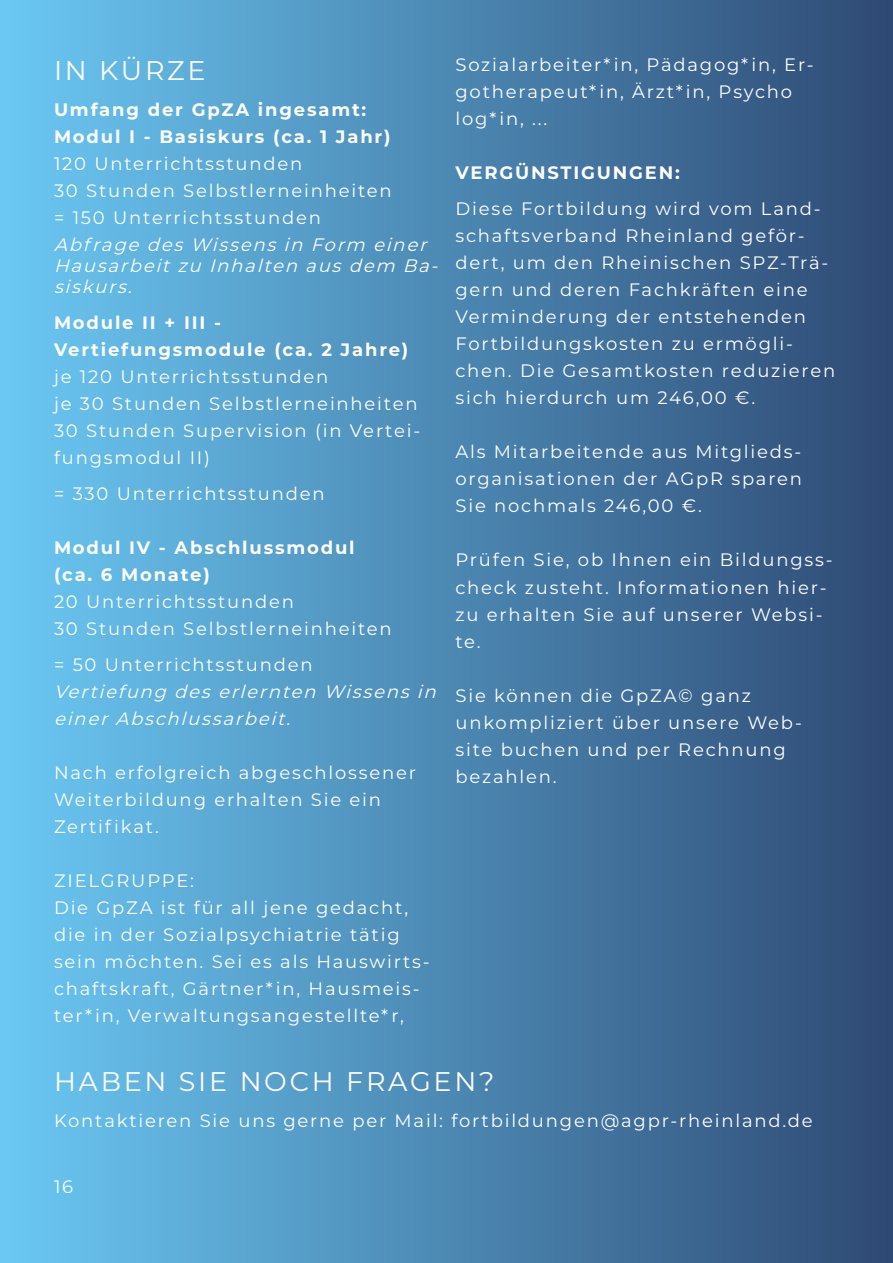
<style>
.page{position:relative;width:893px;height:1263px;background:#fff}
.page>*{position:absolute;margin:0;border:0;box-sizing:border-box;transform-origin:0 0}
.SUBTITLE{font:27px "Montserrat";letter-spacing:.1em;color:#fff}
.SUBTITLE-2{font:18px/27px "Montserrat";letter-spacing:.1em;color:#fff}
.SUBTITLE-3{font:700 18px/27px "Montserrat";letter-spacing:.1em;color:#fff}
.SUBTITLE-4{font:italic 18px/21px "Montserrat";color:#fff}
</style>
<div class="page">
<div style="left:0;top:0;width:893px;height:1263px;background:linear-gradient(to right,#6ac9f4,#2e4973)"></div>
<p class="SUBTITLE" style="left:54px;top:52px;width:153px">IN KÜRZE</p>
<p class="SUBTITLE-3" style="left:54px;top:95px;width:314px">Umfang der GpZA ingesamt:</p>
<p class="SUBTITLE-3" style="left:54px;top:122px;width:338px">Modul I - Basiskurs (ca. 1 Jahr)</p>
<p class="SUBTITLE-2" style="left:54px;top:150px;width:250px">120 Unterrichtsstunden</p>
<p class="SUBTITLE-2" style="left:54px;top:177px;width:339px">30 Stunden Selbstlerneinheiten</p>
<p class="SUBTITLE-2" style="left:54px;top:204px;width:269px">= 150 Unterrichtsstunden</p>
<p class="SUBTITLE-4" style="left:54px;top:234px;width:391px">Abfrage des Wissens in Form einer<br>Hausarbeit zu Inhalten aus dem Ba&shy;siskurs.</p>
<p class="SUBTITLE-3" style="left:54px;top:308px;width:169px">Module II + III -</p>
<p class="SUBTITLE-3" style="left:54px;top:335px;width:356px">Vertiefungsmodule (ca. 2 Jahre)</p>
<p class="SUBTITLE-2" style="left:54px;top:363px;width:276px">je 120 Unterrichtsstunden</p>
<p class="SUBTITLE-2" style="left:54px;top:390px;width:365px">je 30 Stunden Selbstlerneinheiten</p>
<p class="SUBTITLE-2" style="left:54px;top:417px;width:368px">30 Stunden Supervision (in Vertei&shy;fungsmodul II)</p>
<p class="SUBTITLE-2" style="left:54px;top:480px;width:272px">= 330 Unterrichtsstunden</p>
<p class="SUBTITLE-3" style="left:54px;top:533px;width:302px">Modul IV - Abschlussmodul (ca. 6 Monate)</p>
<p class="SUBTITLE-2" style="left:54px;top:588px;width:242px">20 Unterrichtsstunden</p>
<p class="SUBTITLE-2" style="left:54px;top:615px;width:339px">30 Stunden Selbstlerneinheiten</p>
<p class="SUBTITLE-2" style="left:54px;top:651px;width:260px">= 50 Unterrichtsstunden</p>
<p class="SUBTITLE-4" style="left:54px;top:678px;width:389px;line-height:27px">Vertiefung des erlernten Wissens in einer Abschlussarbeit.</p>
<p class="SUBTITLE-2" style="left:54px;top:759px;width:364px">Nach erfolgreich abgeschlossener<br>Weiterbildung erhalten Sie ein</p>
<p class="SUBTITLE-2" style="left:54px;top:813px;width:106px">Zertifikat.</p>
<p class="SUBTITLE-2" style="left:54px;top:867px;width:141px">ZIELGRUPPE:</p>
<p class="SUBTITLE-2" style="left:54px;top:894px;width:377px">Die GpZA ist für all jene gedacht, die in der Sozialpsychiatrie tätig sein möchten. Sei es als Hauswirts&shy;chaftskraft, Gärtner*in, Hausmeis&shy;ter*in, Verwaltungsangestellte*r,</p>
<p class="SUBTITLE-2" style="left:455px;top:51px;width:360px">Sozialarbeiter*in, Pädagog*in, Er&shy;gotherapeut*in, Ärzt*in, Psycho</p>
<p class="SUBTITLE-2" style="left:455px;top:105px;width:93px">log*in, ...</p>
<p class="SUBTITLE-3" style="left:455px;top:159px;width:226px">VERGÜNSTIGUNGEN:</p>
<p class="SUBTITLE-2" style="left:455px;top:195px;width:367px">Diese Fortbildung wird vom Land-</p>
<p class="SUBTITLE-2" style="left:455px;top:222px;width:374px">schaftsverband Rheinland geför&shy;dert, um den Rheinischen SPZ-Trä&shy;gern und deren Fachkräften eine</p>
<p class="SUBTITLE-2" style="left:455px;top:303px;width:381px">Verminderung der entstehenden<br>Fortbildungskosten zu ermögli&shy;chen. Die Gesamtkosten reduzieren sich hierdurch um 246,00 €.</p>
<p class="SUBTITLE-2" style="left:455px;top:438px;width:347px">Als Mitarbeitende aus Mitglieds-</p>
<p class="SUBTITLE-2" style="left:455px;top:465px;width:348px">organisationen der AGpR sparen<br>Sie nochmals 246,00 €.</p>
<p class="SUBTITLE-2" style="left:455px;top:546px;width:379px">Prüfen Sie, ob Ihnen ein Bildungss&shy;check zusteht. Informationen hier&shy;zu erhalten Sie auf unserer Websi&shy;te.</p>
<p class="SUBTITLE-2" style="left:455px;top:681px;width:348px">Sie können die GpZA© ganz unkompliziert über unsere Web-</p>
<p class="SUBTITLE-2" style="left:455px;top:735px;width:332px">site buchen und per Rechnung</p>
<p class="SUBTITLE-2" style="left:455px;top:762px;width:103px">bezahlen.</p>
<p class="SUBTITLE" style="left:54px;top:1063px;width:442px">HABEN SIE NOCH FRAGEN?</p>
<p class="SUBTITLE-2" style="left:54px;top:1107px;width:760px">Kontaktieren Sie uns gerne per Mail: fortbildungen@agpr-rheinland.de</p>
<p class="SUBTITLE-2" style="left:54px;top:1173px;width:21px">16</p>
</div>
